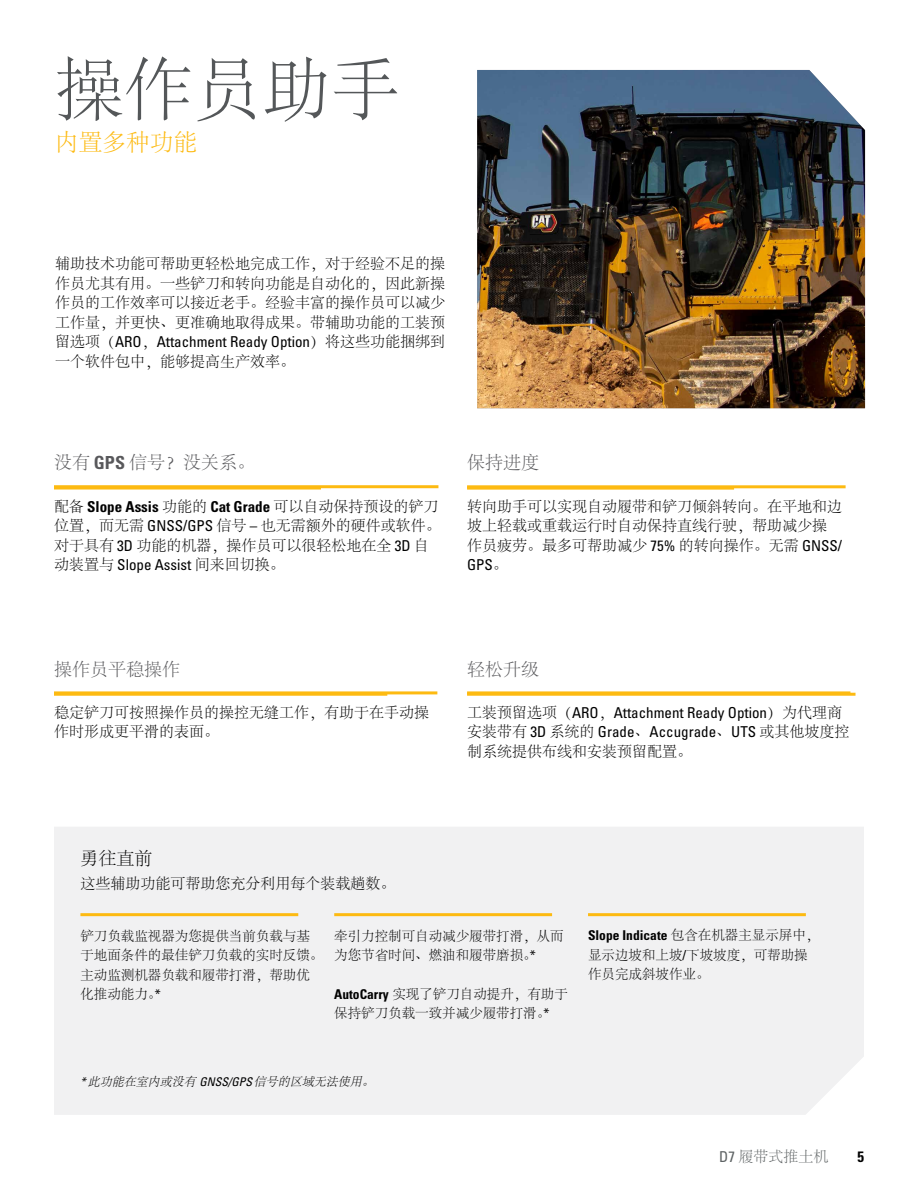
<style>
.page{position:relative;width:918px;height:1188px;background:#fff}
.page>*{position:absolute;margin:0;border:0;box-sizing:border-box;transform-origin:0 0}
.t1{font:300 69px "Adobe Song Std";color:#545759}
.t2{font:300 23.7px "Adobe Song Std";color:#fdba11}
.t3{font:300 18px "Adobe Song Std";color:#58585b}
.t4{font:300 18px "Adobe Song Std";color:#000}
.t5{font:300 15px/19.5px "Adobe Song Std";color:#000}
.t6{font:condensed 15px/19.5px "Univers LTCYR 57";color:#000}
.t7{font:15px "Univers LTCYR 67 Bold Cond";color:#000}
.t8{font:300 15px "Adobe Song Std";color:#5d6263}
.t9{font:300 13.5px/19.5px "Adobe Song Std";color:#000}
.t10{font:13.5px "Univers LTCYR 67 Bold Cond";color:#000}
.t11{font:italic 300 12px "Adobe Song Std";color:#000}
.s1{font-family:"Adobe Song Std";font-weight:300;font-stretch:normal}
.s2{font-family:"Univers LTCYR 67 Bold Cond";font-weight:400}
.s3{font-family:"Adobe Song Std";font-weight:300}
.s4{font-family:"Univers LTCYR 57";font-weight:400;font-stretch:condensed}
.s5{font-family:"Univers LT Std";font-weight:400;font-stretch:condensed}
</style>
<div class="page">
<div style="left:54px;top:827px;width:810px;height:288px;background:#f1f1f2"></div>
<hr style="left:54px;top:485px;width:384px;height:3px;background:#fdba11">
<hr style="left:467px;top:485px;width:379px;height:3px;background:#fdba11">
<hr style="left:54px;top:691px;width:383px;height:3px;background:#fdba11">
<hr style="left:467px;top:691px;width:383px;height:3px;background:#fdba11">
<hr style="left:54px;top:487px;width:267px;height:3px;background:#fdba11">
<hr style="left:467px;top:487px;width:267px;height:3px;background:#fdba11">
<hr style="left:54px;top:693px;width:333px;height:3px;background:#fdba11">
<hr style="left:467px;top:693px;width:389px;height:3px;background:#fdba11">
<img style="left:477px;top:70px;width:388px;height:338px">
<hr style="left:80px;top:913px;width:218px;height:3px;background:#fdba11">
<hr style="left:334px;top:913px;width:218px;height:3px;background:#fdba11">
<hr style="left:588px;top:913px;width:218px;height:3px;background:#fdba11">
<h1 class="t1" style="left:55px;top:53px;width:346px">操作员助手</h1>
<h2 class="t2" style="left:55px;top:130px;width:144px">内置多种功能</h2>
<p class="t5" style="left:55px;top:254px;width:391px;text-align:justify">辅助技术功能可帮助更轻松地完成工作，对于经验不足的操作员尤其有用。一些铲刀和转向功能是自动化的，因此新操作员的工作效率可以接近老手。经验丰富的操作员可以减少工作量，并更快、更准确地取得成果。带辅助功能的工装预</p>
<p class="t6" style="left:55px;top:332px;width:391px"><span class="s1">留选项（</span>ARO<span class="s1">，</span>Attachment Ready Option<span class="s1">）将这些功能捆绑到</span></p>
<p class="t5" style="left:55px;top:352px;width:241px">一个软件包中，能够提高生产效率。</p>
<p class="t3" style="left:54px;top:453px;width:203px">没有 <span class="s2">GPS</span> 信号？没关系。</p>
<p class="t3" style="left:467px;top:453px;width:73px">保持进度</p>
<p class="t7" style="left:54px;top:497px;width:386px"><span class="s3">配备</span> Slope Assis <span class="s3">功能的</span> Cat Grade <span class="s3">可以自动保持预设的铲刀</span></p>
<p class="t5" style="left:54px;top:517px;width:388px">位置，而无需 <span class="s4">GNSS/GPS</span> 信号 <span class="s4">–</span> 也无需额外的硬件或软件。对于具有 <span class="s4">3D</span> 功能的机器，操作员可以很轻松地在全 <span class="s4">3D</span> 自</p>
<p class="t6" style="left:54px;top:555px;width:232px"><span class="s1">动装置与</span> Slope Assist <span class="s1">间来回切换。</span></p>
<p class="t5" style="left:467px;top:497px;width:377px">转向助手可以实现自动履带和铲刀倾斜转向。在平地和边坡上轻载或重载运行时自动保持直线行驶，帮助减少操作员疲劳。最多可帮助减少 <span class="s4">75%</span> 的转向操作。无需 <span class="s4">GNSS/</span></p>
<p class="t6" style="left:467px;top:555px;width:42px">GPS<span class="s1">。</span></p>
<p class="t3" style="left:54px;top:659px;width:127px">操作员平稳操作</p>
<p class="t3" style="left:467px;top:659px;width:73px">轻松升级</p>
<p class="t5" style="left:54px;top:703px;width:376px">稳定铲刀可按照操作员的操控无缝工作，有助于在手动操作时形成更平滑的表面。</p>
<p class="t4" style="left:80px;top:849px;width:73px">勇往直前</p>
<p class="t5" style="left:80px;top:874px;width:317px">这些辅助功能可帮助您充分利用每个装载趟数。</p>
<p class="t6" style="left:467px;top:703px;width:384px"><span class="s1">工装预留选项（</span>ARO<span class="s1">，</span>Attachment Ready Option<span class="s1">）为代理商安装带有</span> 3D <span class="s1">系统的</span> Grade<span class="s1">、</span>Accugrade<span class="s1">、</span>UTS <span class="s1">或其他坡度控</span></p>
<p class="t5" style="left:467px;top:742px;width:226px">制系统提供布线和安装预留配置。</p>
<p class="t9" style="left:80px;top:926px;width:244px">铲刀负载监视器为您提供当前负载与基于地面条件的最佳铲刀负载的实时反馈。主动监测机器负载和履带打滑，帮助优化推动能力。<span class="s4">*</span></p>
<p class="t9" style="left:334px;top:926px;width:231px">牵引力控制可自动减少履带打滑，从而为您节省时间、燃油和履带磨损。<span class="s4">*</span></p>
<p class="t9" style="left:334px;top:985px;width:235px"><span class="s2">AutoCarry</span> 实现了铲刀自动提升，有助于保持铲刀负载一致并减少履带打滑。<span class="s4">*</span></p>
<p class="t10" style="left:588px;top:927px;width:233px">Slope Indicate <span class="s3">包含在机器主显示屏中，</span></p>
<p class="t9" style="left:588px;top:946px;width:221px">显示边坡和上坡<span class="s4">/</span>下坡坡度，可帮助操作员完成斜坡作业。</p>
<p class="t11" style="left:80px;top:1075px;width:298px"><span class="s5">*</span> 此功能在室内或没有 <span class="s5">G N S S/G P S</span> 信号的区域无法使用。</p>
<p class="t8" style="left:719px;top:1148px;width:111px"><span class="s4">D7</span> 履带式推土机</p>
<p class="t7" style="left:857px;top:1147px;width:8px">5</p>
</div>
